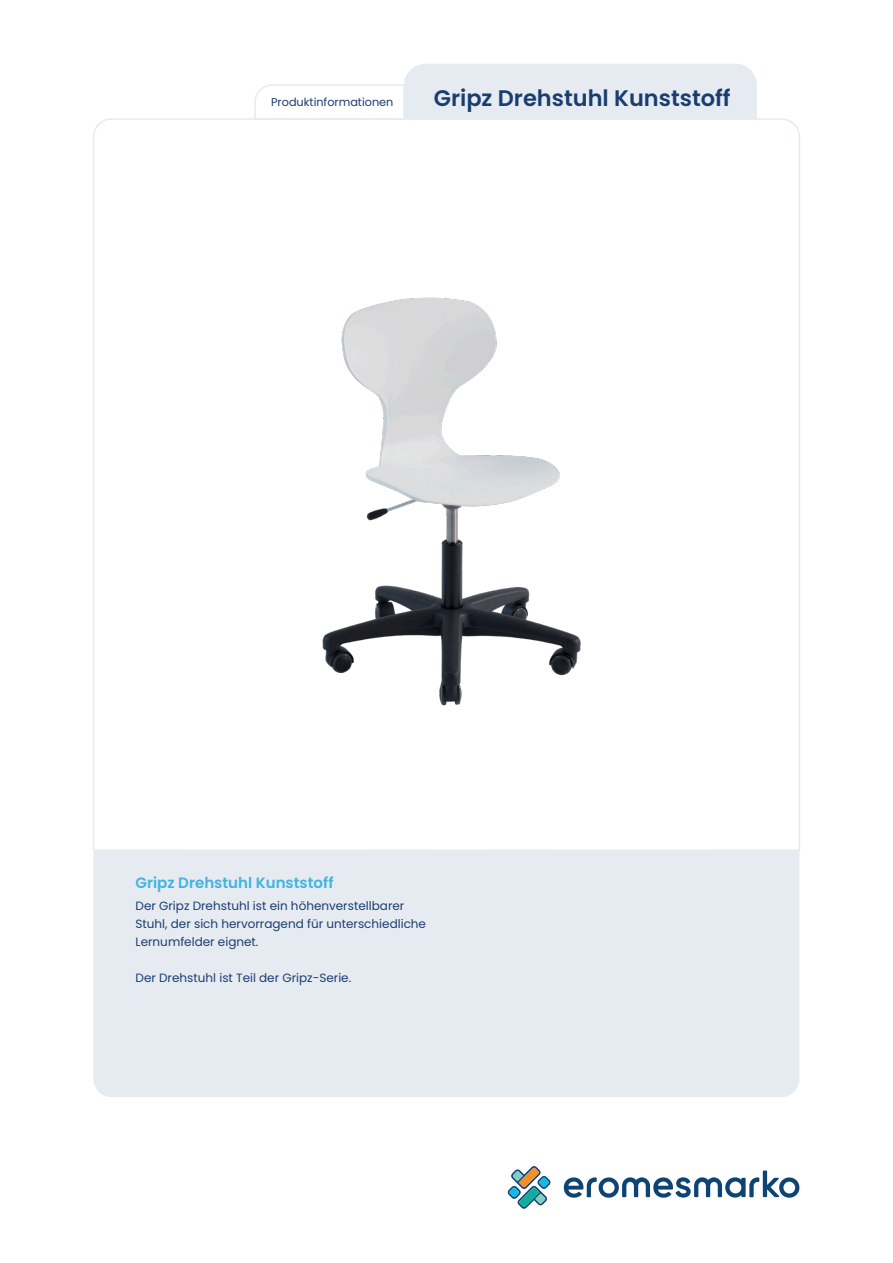
<style>
.page{position:relative;width:893px;height:1263px;background:#fff}
.page>*{position:absolute;margin:0;border:0;box-sizing:border-box;transform-origin:0 0}
.kop{font:600 22.5px "Poppins";color:#1a3d6f}
.tussenkopje_bold{font:600 15px "Poppins";color:#40b4e1}
.body_LL{font:12px/18px "Poppins";color:#1a3d6f}
.t1{font:11.25px "Poppins";color:#1a3d6f}
</style>
<div class="page">
<svg style="left:254px;top:64px;width:503px;height:54px"></svg>
<div style="left:94px;top:852px;width:705px;height:245px;background:#e6ebf2"></div>
<svg style="left:93px;top:118px;width:707px;height:734px"></svg>
<img style="left:304px;top:275px;width:304px;height:441px">
<svg style="left:507px;top:1166px;width:44px;height:43px"></svg>
<svg style="left:564px;top:1170px;width:235px;height:28px"></svg>
<p class="t1" style="left:271px;top:95px;width:124px">Produktinformationen</p>
<p class="kop" style="left:434px;top:85px;width:298px">Gripz Drehstuhl Kunststoff</p>
<p class="tussenkopje_bold" style="left:136px;top:873px;width:199px">Gripz Drehstuhl Kunststoff</p>
<p class="body_LL" style="left:136px;top:897px;width:292px">Der Gripz Drehstuhl ist ein höhenverstellbarer<br>Stuhl, der sich hervorragend für unterschiedliche<br>Lernumfelder eignet.</p>
<p class="body_LL" style="left:136px;top:969px;width:217px">Der Drehstuhl ist Teil der Gripz-Serie.</p>
</div>
